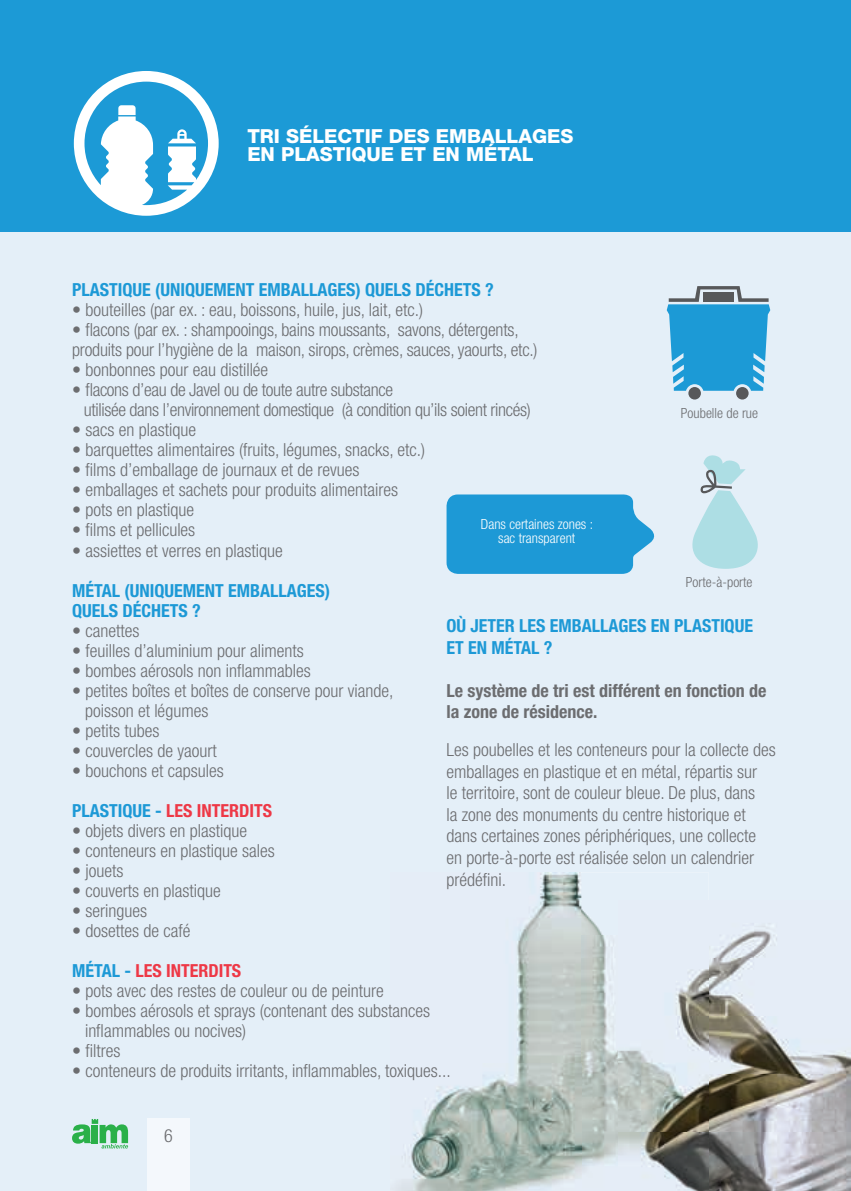
<style>
.page{position:relative;width:851px;height:1191px;background:#fff}
.page>*{position:absolute;margin:0;border:0;box-sizing:border-box;transform-origin:0 0}
.t1{font:800 19.4px/18px "Helvetica Neue LT Std";color:#fff}
.t2{font:300 condensed 18px/21.6px "Helvetica Neue LT Std";color:#6c6d70}
.t3{font:700 condensed 18px/21.6px "Helvetica Neue LT Std";color:#1d99d6}
.t4{font:300 condensed 18px/20px "Helvetica Neue LT Std";letter-spacing:-.02em;color:#6c6d70}
.t5{font:700 condensed 18px/21.6px "Helvetica Neue LT Std";color:#6c6d70}
.t6{font:700 condensed 18px "Helvetica Neue LT Std";color:#ee3846}
.t7{font:300 condensed 14px/14px "Helvetica Neue LT Std";color:#fff;text-align:center}
.t8{font:300 condensed 14px "Helvetica Neue LT Std";color:#6c6d70}
.s1{color:#1d99d6}
</style>
<div class="page">
<div style="left:0;top:231px;width:850px;height:960px;background:#e4eff8"></div>
<img style="left:390px;top:872px;width:191px;height:319px">
<img style="left:581px;top:872px;width:127px;height:64px">
<img style="left:581px;top:936px;width:37px;height:255px">
<img style="left:618px;top:900px;width:232px;height:291px">
<div style="left:0;top:0;width:850px;height:230px;background:#1c9ad6"></div>
<svg style="left:74px;top:71px;width:145px;height:145px"></svg>
<div style="left:688px;top:387px;width:12px;height:12px;background:#57585a;border-radius:50%"></div>
<svg style="left:666px;top:286px;width:104px;height:105px;background:#4ba8d4"></svg>
<div style="left:736px;top:387px;width:12px;height:12px;background:#57585a;border-radius:50%"></div>
<svg style="left:686px;top:454px;width:76px;height:115px;background:#c6e3ea"></svg>
<svg style="left:446px;top:494px;width:213px;height:80px;background:#31a2d9"></svg>
<div style="left:147px;top:1119px;width:43px;height:72px;background:#f4f8fc"></div>
<svg style="left:72px;top:1119px;width:56px;height:29px;background:#80cd9a"></svg>
<p class="t1" style="left:247px;top:127px;width:327px">TRI SÉLECTIF DES EMBALLAGES<br>EN PLASTIQUE ET EN MÉTAL</p>
<p class="t3" style="left:72px;top:279px;width:423px">PLASTIQUE (UNIQUEMENT EMBALLAGES) QUELS DÉCHETS ?</p>
<p class="t2" style="left:72px;top:299px;width:352px">• bouteilles (par ex. : eau, boissons, huile, jus, lait, etc.)</p>
<p class="t2" style="left:72px;top:320px;width:467px;line-height:20px">• flacons (par ex. : shampooings, bains moussants, savons, détergents, produits pour l’hygiène de la maison, sirops, crèmes, sauces, yaourts, etc.)</p>
<p class="t2" style="left:72px;top:359px;width:198px">• bonbonnes pour eau distillée</p>
<p class="t4" style="left:84px;top:380px;width:448px;text-indent:-12px">• flacons d’eau de Javel ou de toute autre substance<br>utilisée dans l’environnement domestique (à condition qu’ils soient rincés)</p>
<p class="t2" style="left:72px;top:419px;width:125px">• sacs en plastique</p>
<p class="t2" style="left:72px;top:439px;width:354px">• barquettes alimentaires (fruits, légumes, snacks, etc.)</p>
<p class="t2" style="left:72px;top:459px;width:289px">• films d’emballage de journaux et de revues</p>
<p class="t2" style="left:72px;top:479px;width:327px">• emballages et sachets pour produits alimentaires</p>
<p class="t2" style="left:72px;top:499px;width:123px">• pots en plastique</p>
<p class="t2" style="left:72px;top:519px;width:125px">• films et pellicules</p>
<p class="t2" style="left:72px;top:539px;width:212px">• assiettes et verres en plastique</p>
<p class="t3" style="left:72px;top:580px;width:259px;line-height:20px">MÉTAL (UNIQUEMENT EMBALLAGES)<br>QUELS DÉCHETS ?</p>
<p class="t2" style="left:72px;top:619px;width:69px">• canettes</p>
<p class="t2" style="left:72px;top:639px;width:233px">• feuilles d’aluminium pour aliments</p>
<p class="t2" style="left:72px;top:659px;width:240px">• bombes aérosols non inflammables</p>
<p class="t2" style="left:85px;top:680px;width:310px;line-height:20px;text-indent:-13px">• petites boîtes et boîtes de conserve pour viande, poisson et légumes</p>
<p class="t2" style="left:72px;top:719px;width:89px">• petits tubes</p>
<p class="t2" style="left:72px;top:739px;width:146px">• couvercles de yaourt</p>
<p class="t2" style="left:72px;top:759px;width:153px">• bouchons et capsules</p>
<p class="t6" style="left:72px;top:799px;width:201px"><span class="s1">PLASTIQUE -</span> LES INTERDITS</p>
<p class="t2" style="left:72px;top:819px;width:176px">• objets divers en plastique</p>
<p class="t2" style="left:72px;top:839px;width:204px">• conteneurs en plastique sales</p>
<p class="t2" style="left:72px;top:859px;width:53px">• jouets</p>
<p class="t2" style="left:72px;top:879px;width:150px">• couverts en plastique</p>
<p class="t2" style="left:72px;top:899px;width:76px">• seringues</p>
<p class="t2" style="left:72px;top:919px;width:120px">• dosettes de café</p>
<p class="t6" style="left:72px;top:959px;width:171px"><span class="s1">MÉTAL -</span> LES INTERDITS</p>
<p class="t2" style="left:72px;top:979px;width:313px">• pots avec des restes de couleur ou de peinture</p>
<p class="t2" style="left:85px;top:1000px;width:346px;line-height:20px;text-indent:-13px">• bombes aérosols et sprays (contenant des substances inflammables ou nocives)</p>
<p class="t2" style="left:72px;top:1039px;width:50px">• filtres</p>
<p class="t2" style="left:72px;top:1059px;width:380px">• conteneurs de produits irritants, inflammables, toxiques...</p>
<p class="t8" style="left:680px;top:405px;width:79px">Poubelle de rue</p>
<p class="t7" style="left:481px;top:517px;width:114px">Dans certaines zones : sac transparent</p>
<p class="t8" style="left:685px;top:574px;width:68px">Porte-à-porte</p>
<p class="t3" style="left:446px;top:614px;width:308px">OÙ JETER LES EMBALLAGES EN PLASTIQUE<br>ET EN MÉTAL ?</p>
<p class="t5" style="left:446px;top:679px;width:321px">Le système de tri est différent en fonction de la zone de résidence.</p>
<p class="t2" style="left:446px;top:738px;width:331px">Les poubelles et les conteneurs pour la collecte des emballages en plastique et en métal, répartis sur<br>le territoire, sont de couleur bleue. De plus, dans<br>la zone des monuments du centre historique et dans certaines zones périphériques, une collecte en porte-à-porte est réalisée selon un calendrier prédéfini.</p>
<p class="t2" style="left:164px;top:1124px;width:10px">6</p>
</div>
